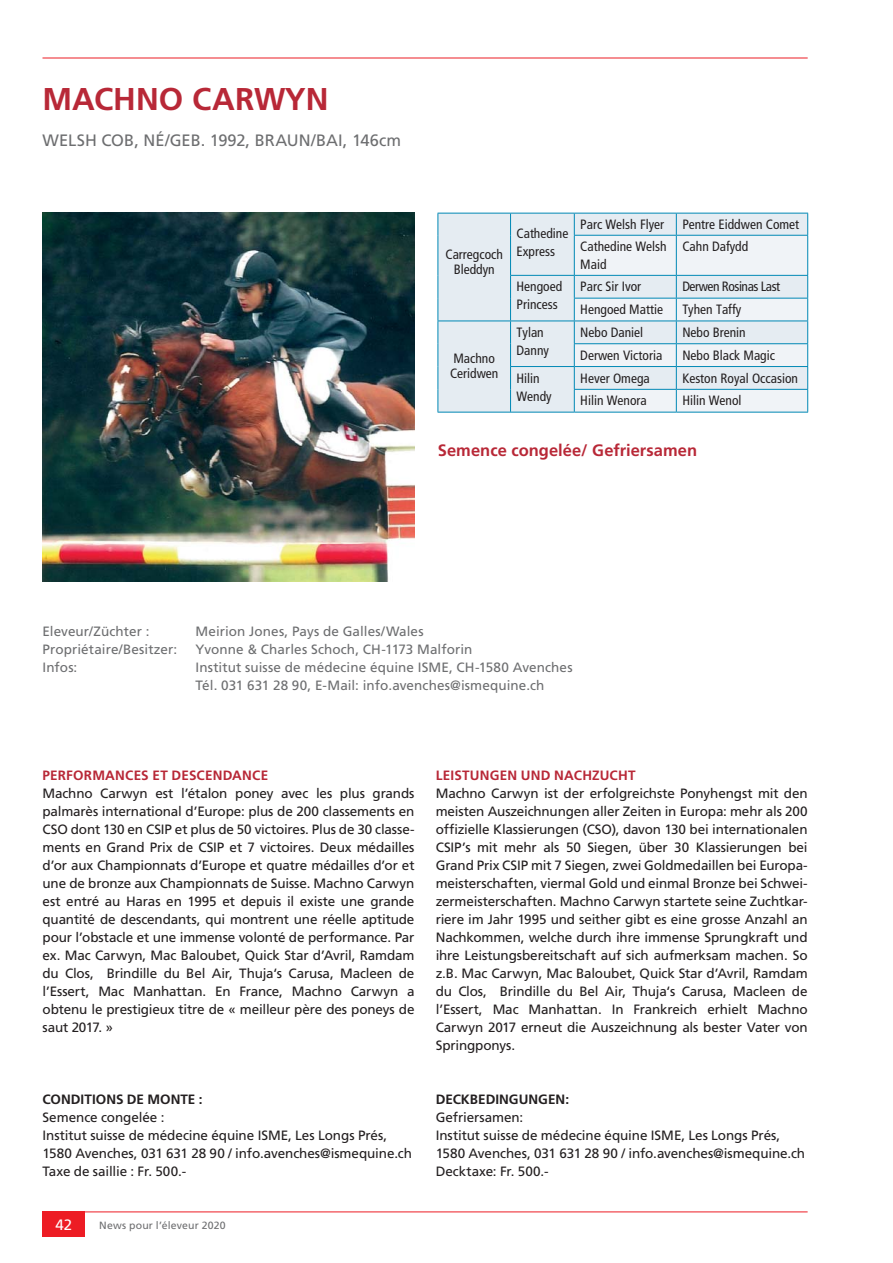
<style>
.page{position:relative;width:893px;height:1263px;background:#fff}
.page>*{position:absolute;margin:0;border:0;box-sizing:border-box;transform-origin:0 0}
.t1{font:700 31.5px "Frutiger";color:#b82837}
.t2{font:16.5px "Frutiger";color:#6d6e70}
.t3{font:700 16.5px "Frutiger";color:#b82837}
.t4{font:15px "Frutiger";color:#fff}
.t5{font:13.5px/18px "Frutiger";letter-spacing:-.005em;color:#231f20;text-align:justify}
.t6{font:condensed 13.5px/18px "Frutiger";color:#231f20}
.t7{font:13.5px/18px "Frutiger";letter-spacing:.005em;color:#6d6e70}
.t8{font:700 13.5px "Frutiger";letter-spacing:.015em;color:#b82837}
.t9{font:700 13.5px "Frutiger";color:#231f20}
.t10{font:condensed 13.5px "Frutiger";letter-spacing:-.035em;color:#231f20}
.t11{font:10.5px "Frutiger";letter-spacing:.015em;color:#6d6e70}
</style>
<div class="page">
<hr style="left:42px;top:1212px;width:765px;height:1px;background:#ed1c24">
<div style="left:43px;top:1212px;width:42px;height:25px;background:#ed1c24"></div>
<hr style="left:43px;top:58px;width:765px;height:1px;background:#ed1c24">
<img style="left:43px;top:213px;width:372px;height:368px">
<div style="left:438px;top:214px;width:136px;height:198px;background:#e5ecf2"></div>
<hr style="left:437px;top:213px;width:73px;height:1px;background:#0088b5">
<svg style="left:437px;top:214px;width:1px;height:21px"></svg>
<hr style="left:510px;top:213px;width:64px;height:1px;background:#0088b5">
<svg style="left:510px;top:214px;width:1px;height:21px"></svg>
<hr style="left:574px;top:213px;width:102px;height:1px;background:#0088b5">
<hr style="left:676px;top:213px;width:132px;height:1px;background:#0088b5">
<hr style="left:437px;top:235px;width:1px;height:40px;background:#0088b5">
<hr style="left:510px;top:235px;width:1px;height:40px;background:#0088b5">
<hr style="left:510px;top:275px;width:64px;height:1px;background:#0088b5">
<hr style="left:437px;top:321px;width:73px;height:1px;background:#0088b5">
<hr style="left:510px;top:321px;width:64px;height:1px;background:#0088b5">
<hr style="left:510px;top:366px;width:64px;height:1px;background:#0088b5">
<svg style="left:437px;top:275px;width:1px;height:137px"></svg>
<svg style="left:510px;top:276px;width:1px;height:136px"></svg>
<svg style="left:574px;top:214px;width:234px;height:198px"></svg>
<hr style="left:437px;top:412px;width:137px;height:1px;background:#0088b5">
<hr style="left:574px;top:412px;width:102px;height:1px;background:#0088b5">
<hr style="left:676px;top:412px;width:132px;height:1px;background:#0088b5">
<h1 class="t1" style="left:43px;top:86px;width:287px">MACHNO CARWYN</h1>
<p class="t2" style="left:43px;top:133px;width:360px">WELSH COB, NÉ/GEB. 1992, BRAUN/BAI, 146cm</p>
<p class="t6" style="left:445px;top:248px;width:59px;line-height:15px;text-align:center">Carregcoch<br>Bleddyn</p>
<p class="t6" style="left:450px;top:351px;width:50px;line-height:15px">Machno<br>Ceridwen</p>
<p class="t6" style="left:516px;top:226px;width:53px">Cathedine<br>Express</p>
<p class="t6" style="left:580px;top:217px;width:85px">Parc Welsh Flyer</p>
<p class="t6" style="left:682px;top:217px;width:118px">Pentre Eiddwen Comet</p>
<p class="t6" style="left:580px;top:239px;width:88px">Cathedine Welsh<br>Maid</p>
<p class="t6" style="left:682px;top:239px;width:67px">Cahn Dafydd</p>
<p class="t6" style="left:516px;top:279px;width:47px">Hengoed<br>Princess</p>
<p class="t6" style="left:580px;top:279px;width:62px">Parc Sir Ivor</p>
<p class="t10" style="left:682px;top:281px;width:99px">Derwen Rosinas Last</p>
<p class="t6" style="left:580px;top:302px;width:84px">Hengoed Mattie</p>
<p class="t6" style="left:682px;top:302px;width:60px">Tyhen Taffy</p>
<p class="t6" style="left:516px;top:324px;width:34px">Tylan<br>Danny</p>
<p class="t6" style="left:580px;top:324px;width:64px">Nebo Daniel</p>
<p class="t6" style="left:682px;top:324px;width:65px">Nebo Brenin</p>
<p class="t6" style="left:580px;top:347px;width:83px">Derwen Victoria</p>
<p class="t6" style="left:682px;top:347px;width:94px">Nebo Black Magic</p>
<p class="t6" style="left:516px;top:370px;width:37px">Hilin<br>Wendy</p>
<p class="t6" style="left:580px;top:370px;width:71px">Hever Omega</p>
<p class="t6" style="left:682px;top:370px;width:117px">Keston Royal Occasion</p>
<p class="t6" style="left:580px;top:393px;width:68px">Hilin Wenora</p>
<p class="t6" style="left:682px;top:393px;width:61px">Hilin Wenol</p>
<p class="t3" style="left:438px;top:443px;width:261px">Semence congelée/ Gefriersamen</p>
<p class="t7" style="left:43px;top:623px;width:108px">Eleveur/Züchter :</p>
<p class="t7" style="left:195px;top:623px;width:230px">Meirion Jones, Pays de Galles/Wales</p>
<p class="t7" style="left:43px;top:641px;width:136px">Propriétaire/Besitzer:</p>
<p class="t7" style="left:195px;top:641px;width:278px">Yvonne &amp; Charles Schoch, CH-1173 Malforin</p>
<p class="t7" style="left:43px;top:659px;width:36px">Infos:</p>
<p class="t7" style="left:195px;top:659px;width:379px">Institut suisse de médecine équine ISME, CH-1580 Avenches<br>Tél. 031 631 28 90, E-Mail: info.avenches@ismequine.ch</p>
<p class="t8" style="left:43px;top:770px;width:227px">PERFORMANCES ET DESCENDANCE</p>
<p class="t5" style="left:43px;top:785px;width:373px">Machno Carwyn est l’étalon poney avec les plus grands palmarès international d’Europe: plus de 200 classements en CSO dont 130 en CSIP et plus de 50 victoires. Plus de 30 classe&shy;ments en Grand Prix de CSIP et 7 victoires. Deux médailles d’or aux Championnats d’Europe et quatre médailles d’or et une de bronze aux Championnats de Suisse. Machno Carwyn est entré au Haras en 1995 et depuis il existe une grande quantité de descendants, qui montrent une réelle aptitude pour l’obstacle et une immense volonté de performance. Par ex. Mac Carwyn, Mac Baloubet, Quick Star d’Avril, Ramdam du Clos, Brindille du Bel Air, Thuja‘s Carusa, Macleen de l’Essert, Mac Manhattan. En France, Machno Carwyn a obtenu le prestigieux titre de « meilleur père des poneys de saut 2017. »</p>
<p class="t9" style="left:43px;top:1093px;width:162px">CONDITIONS DE MONTE :</p>
<p class="t5" style="left:43px;top:1109px;width:371px;text-align:left">Semence congelée :<br>Institut suisse de médecine équine ISME, Les Longs Prés, 1580 Avenches, 031 631 28 90 / info.avenches@ismequine.ch Taxe de saillie : Fr. 500.-</p>
<p class="t4" style="left:55px;top:1218px;width:18px">42</p>
<p class="t11" style="left:99px;top:1221px;width:128px">News pour l’éleveur 2020</p>
<p class="t8" style="left:436px;top:770px;width:201px">LEISTUNGEN UND NACHZUCHT</p>
<p class="t5" style="left:436px;top:785px;width:373px">Machno Carwyn ist der erfolgreichste Ponyhengst mit den meisten Auszeichnungen aller Zeiten in Europa: mehr als 200 offizielle Klassierungen (CSO), davon 130 bei internationalen CSIP’s mit mehr als 50 Siegen, über 30 Klassierungen bei Grand Prix CSIP mit 7 Siegen, zwei Goldmedaillen bei Europa&shy;meisterschaften, viermal Gold und einmal Bronze bei Schwei&shy;zermeisterschaften. Machno Carwyn startete seine Zuchtkar&shy;riere im Jahr 1995 und seither gibt es eine grosse Anzahl an Nachkommen, welche durch ihre immense Sprungkraft und ihre Leistungsbereitschaft auf sich aufmerksam machen. So z.B. Mac Carwyn, Mac Baloubet, Quick Star d’Avril, Ramdam du Clos, Brindille du Bel Air, Thuja‘s Carusa, Macleen de l’Essert, Mac Manhattan. In Frankreich erhielt Machno Carwyn 2017 erneut die Auszeichnung als bester Vater von Springponys.</p>
<p class="t9" style="left:436px;top:1093px;width:135px">DECKBEDINGUNGEN:</p>
<p class="t5" style="left:436px;top:1109px;width:371px;text-align:left">Gefriersamen:<br>Institut suisse de médecine équine ISME, Les Longs Prés, 1580 Avenches, 031 631 28 90 / info.avenches@ismequine.ch Decktaxe: Fr. 500.-</p>
</div>
